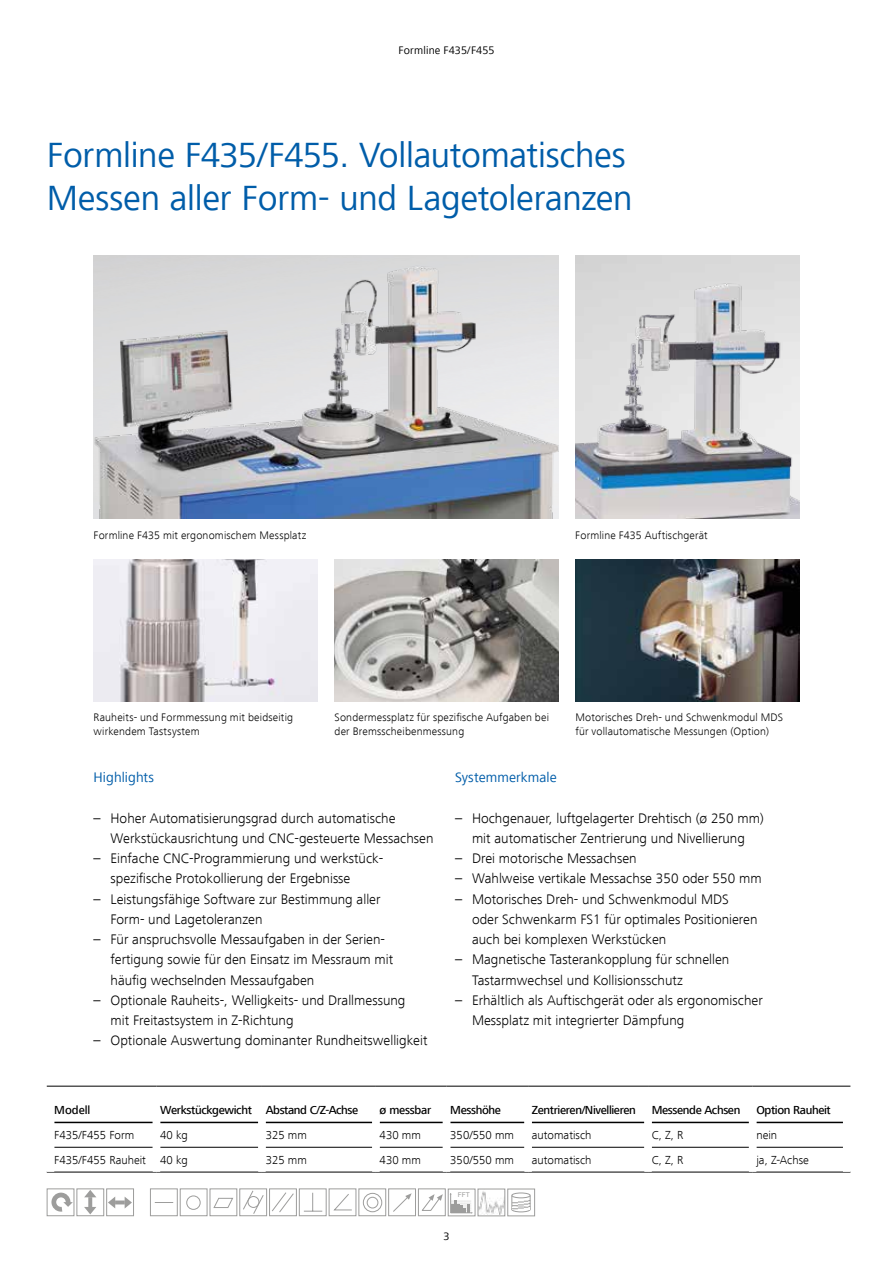
<style>
.page{position:relative;width:893px;height:1263px;background:#fff}
.page>*{position:absolute;margin:0;border:0;box-sizing:border-box;transform-origin:0 0}
.t1{font:36px/43.5px "Frutiger Next LT";letter-spacing:-.01em;color:#005da9}
.t2{font:300 14.25px/20.2px "Frutiger Next LT";color:#000}
.t3{font:14.25px "Frutiger Next LT";letter-spacing:.005em;color:#005da9}
.t4{font:300 12px "Frutiger Next LT";color:#000}
.t5{font:500 12px "Frutiger Next LT";letter-spacing:-.03em;color:#000}
.t6{font:300 11.25px/13.5px "Frutiger Next LT";letter-spacing:.015em;color:#000}
.t7{font:11.25px "Frutiger Next LT";letter-spacing:.015em;color:#000}
.t8{font:6.6px "Arial";color:#9d9d9c}
</style>
<div class="page">
<img style="left:94px;top:256px;width:464px;height:263px">
<img style="left:94px;top:559px;width:224px;height:142px">
<img style="left:575px;top:559px;width:224px;height:142px">
<img style="left:575px;top:274px;width:224px;height:245px">
<img style="left:335px;top:559px;width:223px;height:142px">
<div style="left:47px;top:1188px;width:27px;height:28px;background:#fff;border:1px solid #9d9d9c"></div>
<svg style="left:51px;top:1192px;width:22px;height:19px"></svg>
<div style="left:77px;top:1188px;width:27px;height:28px;background:#fff;border:1px solid #9d9d9c"></div>
<svg style="left:88px;top:1197px;width:4px;height:10px"></svg>
<svg style="left:84px;top:1190px;width:12px;height:7px"></svg>
<svg style="left:84px;top:1207px;width:12px;height:7px"></svg>
<div style="left:106px;top:1188px;width:28px;height:28px;background:#fff;border:1px solid #9d9d9c"></div>
<svg style="left:115px;top:1200px;width:10px;height:4px"></svg>
<svg style="left:108px;top:1197px;width:7px;height:11px"></svg>
<svg style="left:125px;top:1197px;width:7px;height:11px"></svg>
<div style="left:150px;top:1188px;width:28px;height:28px;border:1px solid #9d9d9c"></div>
<svg style="left:155px;top:1202px;width:18px;height:1px"></svg>
<div style="left:186px;top:1195px;width:14px;height:15px;border:1px solid #9d9d9c;border-radius:50%"></div>
<div style="left:180px;top:1188px;width:27px;height:28px;border:1px solid #9d9d9c"></div>
<div style="left:210px;top:1188px;width:27px;height:28px;border:1px solid #9d9d9c"></div>
<svg style="left:213px;top:1197px;width:20px;height:11px"></svg>
<div style="left:239px;top:1188px;width:28px;height:28px;border:1px solid #9d9d9c"></div>
<svg style="left:243px;top:1190px;width:21px;height:24px"></svg>
<div style="left:269px;top:1188px;width:28px;height:28px;border:1px solid #9d9d9c"></div>
<svg style="left:272px;top:1192px;width:22px;height:21px"></svg>
<div style="left:299px;top:1188px;width:27px;height:28px;border:1px solid #9d9d9c"></div>
<svg style="left:304px;top:1193px;width:18px;height:19px"></svg>
<div style="left:329px;top:1188px;width:27px;height:28px;border:1px solid #9d9d9c"></div>
<svg style="left:334px;top:1194px;width:18px;height:16px"></svg>
<div style="left:359px;top:1188px;width:27px;height:28px;border:1px solid #9d9d9c"></div>
<svg style="left:363px;top:1193px;width:19px;height:19px"></svg>
<div style="left:363px;top:1193px;width:19px;height:19px;border:1px solid #9d9d9c;border-radius:50%"></div>
<div style="left:367px;top:1197px;width:11px;height:11px;background:#fff;border-radius:50%"></div>
<div style="left:367px;top:1197px;width:11px;height:11px;border:1px solid #9d9d9c;border-radius:50%"></div>
<div style="left:388px;top:1188px;width:28px;height:28px;border:1px solid #9d9d9c"></div>
<svg style="left:393px;top:1193px;width:19px;height:19px"></svg>
<div style="left:418px;top:1188px;width:28px;height:28px;border:1px solid #9d9d9c"></div>
<svg style="left:421px;top:1194px;width:22px;height:17px"></svg>
<div style="left:507px;top:1189px;width:28px;height:27px;border:1px solid #9d9d9c"></div>
<div style="left:512px;top:1193px;width:18px;height:5px;border:1px solid #9d9d9c;border-radius:50%"></div>
<div style="left:512px;top:1207px;width:18px;height:5px;border:1px solid #9d9d9c;border-radius:50%"></div>
<svg style="left:512px;top:1195px;width:19px;height:14px"></svg>
<img style="left:480px;top:1191px;width:23px;height:23px">
<div style="left:448px;top:1189px;width:27px;height:27px;border:1px solid #9d9d9c"></div>
<svg style="left:450px;top:1193px;width:23px;height:21px"></svg>
<div style="left:478px;top:1189px;width:27px;height:27px;border:1px solid #9d9d9c"></div>
<hr style="left:47px;top:1172px;width:109px;height:1px;background:#000">
<hr style="left:156px;top:1172px;width:106px;height:1px;background:#000">
<hr style="left:262px;top:1172px;width:114px;height:1px;background:#000">
<hr style="left:376px;top:1172px;width:71px;height:1px;background:#000">
<hr style="left:447px;top:1172px;width:81px;height:1px;background:#000">
<hr style="left:528px;top:1172px;width:120px;height:1px;background:#000">
<hr style="left:648px;top:1172px;width:105px;height:1px;background:#000">
<hr style="left:753px;top:1172px;width:97px;height:1px;background:#000">
<hr style="left:54px;top:1147px;width:99px;height:1px;background:#000">
<hr style="left:160px;top:1147px;width:98px;height:1px;background:#000">
<hr style="left:266px;top:1147px;width:106px;height:1px;background:#000">
<hr style="left:380px;top:1147px;width:63px;height:1px;background:#000">
<hr style="left:450px;top:1147px;width:74px;height:1px;background:#000">
<hr style="left:532px;top:1147px;width:112px;height:1px;background:#000">
<hr style="left:652px;top:1147px;width:97px;height:1px;background:#000">
<hr style="left:756px;top:1147px;width:87px;height:1px;background:#000">
<hr style="left:54px;top:1122px;width:99px;height:1px;background:#000">
<hr style="left:160px;top:1122px;width:98px;height:1px;background:#000">
<hr style="left:266px;top:1122px;width:106px;height:1px;background:#000">
<hr style="left:380px;top:1122px;width:63px;height:1px;background:#000">
<hr style="left:450px;top:1122px;width:74px;height:1px;background:#000">
<hr style="left:532px;top:1122px;width:112px;height:1px;background:#000">
<hr style="left:652px;top:1122px;width:97px;height:1px;background:#000">
<hr style="left:756px;top:1122px;width:87px;height:1px;background:#000">
<hr style="left:47px;top:1086px;width:109px;height:1px;background:#000">
<hr style="left:156px;top:1086px;width:106px;height:1px;background:#000">
<hr style="left:262px;top:1086px;width:114px;height:1px;background:#000">
<hr style="left:376px;top:1086px;width:71px;height:1px;background:#000">
<hr style="left:447px;top:1086px;width:81px;height:1px;background:#000">
<hr style="left:528px;top:1086px;width:120px;height:1px;background:#000">
<hr style="left:648px;top:1086px;width:105px;height:1px;background:#000">
<hr style="left:753px;top:1086px;width:97px;height:1px;background:#000">
<p class="t7" style="left:398px;top:44px;width:97px">Formline F435/F455</p>
<h1 class="t1" style="left:47px;top:133px;width:587px">Formline F435/F455. Vollautomatisches<br>Messen aller Form- und Lagetoleranzen</h1>
<p class="t6" style="left:94px;top:529px;width:214px">Formline F435 mit ergonomischem Messplatz</p>
<p class="t6" style="left:575px;top:529px;width:134px">Formline F435 Auftischgerät</p>
<p class="t6" style="left:335px;top:711px;width:216px">Sondermessplatz für spezifische Aufgaben bei der Bremsscheibenmessung</p>
<p class="t6" style="left:94px;top:711px;width:201px">Rauheits- und Formmessung mit beidseitig wirkendem Tastsystem</p>
<p class="t6" style="left:575px;top:711px;width:209px">Motorisches Dreh- und Schwenkmodul MDS für vollautomatische Messungen (Option)</p>
<p class="t3" style="left:94px;top:769px;width:62px">Highlights</p>
<p class="t2" style="left:111px;top:808px;width:324px;text-indent:-17px">– Hoher Automatisierungsgrad durch automatische<br>Werkstückausrichtung und CNC-gesteuerte Messachsen</p>
<p class="t2" style="left:111px;top:848px;width:274px;text-indent:-17px">– Einfache CNC-Programmierung und werkstück&shy;spezifische Protokollierung der Ergebnisse</p>
<p class="t2" style="left:111px;top:889px;width:271px;text-indent:-17px">– Leistungsfähige Software zur Bestimmung aller<br>Form- und Lagetoleranzen</p>
<p class="t2" style="left:111px;top:929px;width:284px;text-indent:-17px">– Für anspruchsvolle Messaufgaben in der Serien&shy;fertigung sowie für den Einsatz im Messraum mit häufig wechselnden Messaufgaben</p>
<p class="t2" style="left:111px;top:990px;width:296px;text-indent:-17px">– Optionale Rauheits-, Welligkeits- und Drallmessung mit Freitastsystem in Z-Richtung</p>
<p class="t2" style="left:94px;top:1030px;width:335px">– Optionale Auswertung dominanter Rundheitswelligkeit</p>
<p class="t3" style="left:455px;top:769px;width:103px">Systemmerkmale</p>
<p class="t2" style="left:455px;top:808px;width:310px;text-align:center">– Hochgenauer, luftgelagerter Drehtisch (ø 250 mm) mit automatischer Zentrierung und Nivellierung</p>
<p class="t2" style="left:455px;top:848px;width:183px">– Drei motorische Messachsen</p>
<p class="t2" style="left:455px;top:868px;width:308px">– Wahlweise vertikale Messachse 350 oder 550 mm</p>
<p class="t2" style="left:472px;top:889px;width:287px;text-indent:-17px">– Motorisches Dreh- und Schwenkmodul MDS oder Schwenkarm FS1 für optimales Positionieren auch bei komplexen Werkstücken</p>
<p class="t2" style="left:472px;top:949px;width:259px;text-indent:-17px">– Magnetische Tasterankopplung für schnellen<br>Tastarmwechsel und Kollisionsschutz</p>
<p class="t2" style="left:472px;top:990px;width:292px;text-indent:-17px">– Erhältlich als Auftischgerät oder als ergonomischer<br>Messplatz mit integrierter Dämpfung</p>
<p class="t5" style="left:54px;top:1103px;width:38px">Modell</p>
<p class="t5" style="left:160px;top:1103px;width:200px">Werkstückgewicht Abstand C/Z-Achse</p>
<p class="t5" style="left:380px;top:1103px;width:53px">ø messbar</p>
<p class="t5" style="left:450px;top:1103px;width:52px">Messhöhe</p>
<p class="t5" style="left:532px;top:1103px;width:106px">Zentrieren/Nivellieren</p>
<p class="t5" style="left:652px;top:1103px;width:90px">Messende Achsen</p>
<p class="t5" style="left:756px;top:1103px;width:76px">Option Rauheit</p>
<p class="t4" style="left:54px;top:1128px;width:81px">F435/F455 Form</p>
<p class="t4" style="left:160px;top:1128px;width:29px">40 kg</p>
<p class="t4" style="left:266px;top:1128px;width:43px">325 mm</p>
<p class="t4" style="left:380px;top:1128px;width:43px">430 mm</p>
<p class="t4" style="left:450px;top:1128px;width:65px">350/550 mm</p>
<p class="t4" style="left:532px;top:1128px;width:61px">automatisch</p>
<p class="t4" style="left:652px;top:1128px;width:33px">C, Z, R</p>
<p class="t4" style="left:756px;top:1128px;width:22px">nein</p>
<p class="t4" style="left:54px;top:1153px;width:135px">F435/F455 Rauheit 40 kg</p>
<p class="t4" style="left:266px;top:1153px;width:43px">325 mm</p>
<p class="t4" style="left:380px;top:1153px;width:43px">430 mm</p>
<p class="t4" style="left:450px;top:1153px;width:65px">350/550 mm</p>
<p class="t4" style="left:532px;top:1153px;width:61px">automatisch</p>
<p class="t4" style="left:652px;top:1153px;width:33px">C, Z, R</p>
<p class="t4" style="left:756px;top:1153px;width:54px">ja, Z-Achse</p>
<p class="t8" style="left:458px;top:1190px;width:14px">FFT</p>
<p class="t7" style="left:443px;top:1229px;width:8px">3</p>
</div>
